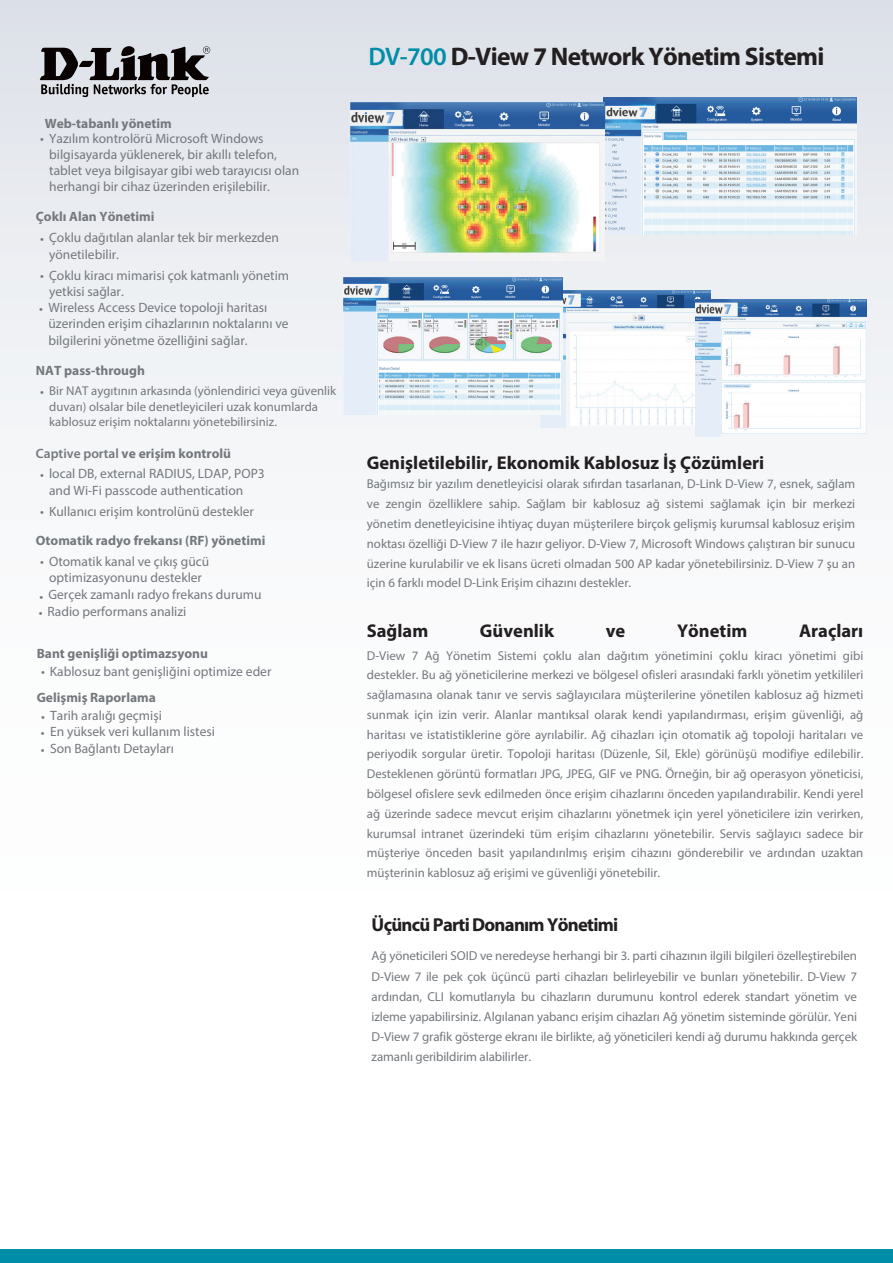
<style>
.page{position:relative;width:893px;height:1263px;background:#fff}
.page>*{position:absolute;margin:0;border:0;box-sizing:border-box;transform-origin:0 0}
.t1{font:700 25.5px "Myriad Pro";letter-spacing:-.025em;color:#231f20}
.t2{font:700 18.75px "Myriad Pro";letter-spacing:-.04em;color:#231f20}
.t3{font:700 18.6px "Myriad Pro";color:#231f20}
.t4{font:13.5px/16.2px "Myriad Pro";color:#74787d}
.t5{font:700 13.5px "Myriad Pro";color:#74787d}
.t6{font:13.05px/20.2px "Myriad Pro";letter-spacing:-.01em;color:#74787d;text-align:justify}
.t7{font:12.9px/19.8px "Myriad Pro";color:#74787d;text-align:justify}
.t8{font:12.75px/15.6px "Myriad Pro";color:#74787d}
.s1{font-size:13.5px}
.s2{font-weight:600}
.s3{font-weight:600;color:#008da8}
</style>
<div class="page">
<div style="left:0;top:0;width:893px;height:1084px;background:linear-gradient(to bottom,#e2e6ec,#fff)"></div>
<div style="left:0;top:1249px;width:893px;height:14px;background:#008da8"></div>
<svg style="left:40px;top:46px;width:170px;height:51px;background:#807f83"></svg>
<img style="left:604px;top:97px;width:252px;height:137px">
<img style="left:540px;top:290px;width:170px;height:138px">
<img style="left:696px;top:299px;width:170px;height:138px">
<img style="left:351px;top:102px;width:253px;height:158px">
<img style="left:343px;top:277px;width:220px;height:137px">
<p class="t5" style="left:45px;top:114px;width:129px">Web-tabanlı yönetim</p>
<p class="t4" style="left:49px;top:130px;width:251px;text-indent:-9px">• Yazılım kontrolörü Microsoft Windows bilgisayarda yüklenerek, bir akıllı telefon, tablet veya bilgisayar gibi web tarayıcısı olan herhangi bir cihaz üzerinden erişilebilir.</p>
<p class="t5" style="left:36px;top:208px;width:120px">Çoklı Alan Yönetimi</p>
<p class="t4" style="left:49px;top:229px;width:231px;text-indent:-9px">• Çoklu dağıtılan alanlar tek bir merkezden yönetilebilir.</p>
<p class="t4" style="left:49px;top:267px;width:242px;text-indent:-9px">• Çoklu kiracı mimarisi çok katmanlı yönetim yetkisi sağlar.</p>
<p class="t4" style="left:48px;top:299px;width:242px;text-indent:-9px">• Wireless Access Device topoloji haritası üzerinden erişim cihazlarının noktalarını ve bilgilerini yönetme özelliğini sağlar.</p>
<p class="t5" style="left:36px;top:361px;width:111px">NAT pass-through</p>
<p class="t8" style="left:49px;top:383px;width:288px;text-indent:-9px"><span class="s1">•</span> Bir NAT aygıtının arkasında (yönlendirici veya güvenlik duvarı) olsalar bile denetleyicileri uzak konumlarda kablosuz erişim noktalarını yönetebilirsiniz.</p>
<p class="t5" style="left:36px;top:445px;width:197px"><span class="s2">Captive portal</span> ve erişim kontrolü</p>
<p class="t4" style="left:49px;top:465px;width:217px;text-indent:-9px">• local DB, external RADIUS, LDAP, POP3 and Wi-Fi passcode authentication</p>
<p class="t4" style="left:40px;top:503px;width:215px">• Kullanıcı erişim kontrolünü destekler</p>
<p class="t5" style="left:36px;top:531px;width:231px">Otomatik radyo frekansı (RF) yönetimi</p>
<p class="t4" style="left:40px;top:553px;width:171px;text-align:center">• Otomatik kanal ve çıkış gücü optimizasyonunu destekler</p>
<p class="t4" style="left:40px;top:586px;width:224px">• Gerçek zamanlı radyo frekans durumu</p>
<p class="t4" style="left:39px;top:603px;width:149px">• Radio performans analizi</p>
<p class="t5" style="left:37px;top:644px;width:173px">Bant genişliği optimazsyonu</p>
<p class="t4" style="left:41px;top:663px;width:232px">• Kablosuz bant genişliğini optimize eder</p>
<p class="t5" style="left:37px;top:689px;width:121px">Gelişmiş Raporlama</p>
<p class="t4" style="left:41px;top:707px;width:122px">• Tarih aralığı geçmişi</p>
<p class="t4" style="left:41px;top:723px;width:176px">• En yüksek veri kullanım listesi</p>
<p class="t4" style="left:41px;top:740px;width:134px">• Son Bağlantı Detayları</p>
<h1 class="t1" style="left:368px;top:40px;width:457px"><span class="s3">DV-700</span> D-View 7 Network Yönetim Sistemi</h1>
<h3 class="t3" style="left:367px;top:450px;width:399px">Genişletilebilir, Ekonomik Kablosuz İş Çözümleri</h3>
<p class="t7" style="left:367px;top:473px;width:490px">Bağımsız bir yazılım denetleyicisi olarak sıfırdan tasarlanan, D-Link D-View 7, esnek, sağlam ve zengin özelliklere sahip. Sağlam bir kablosuz ağ sistemi sağlamak için bir merkezi yönetim denetleyicisine ihtiyaç duyan müşterilere birçok gelişmiş kurumsal kablosuz erişim noktası özelliği D-View 7 ile hazır geliyor. D-View 7, Microsoft Windows çalıştıran bir sunucu üzerine kurulabilir ve ek lisans ücreti olmadan 500 AP kadar yönetebilirsiniz. D-View 7 şu an için 6 farklı model D-Link Erişim cihazını destekler.</p>
<h3 class="t3" style="left:367px;top:619px;width:63px">Sağlam</h3>
<h3 class="t3" style="left:480px;top:619px;width:76px">Güvenlik</h3>
<h3 class="t3" style="left:606px;top:619px;width:21px">ve</h3>
<h3 class="t3" style="left:677px;top:619px;width:72px">Yönetim</h3>
<h3 class="t3" style="left:799px;top:619px;width:66px">Araçları</h3>
<p class="t7" style="left:367px;top:645px;width:498px">D-View 7 Ağ Yönetim Sistemi çoklu alan dağıtım yönetimini çoklu kiracı yönetimi gibi destekler. Bu ağ yöneticilerine merkezi ve bölgesel ofisleri arasındaki farklı yönetim yetkilileri sağlamasına olanak tanır ve servis sağlayıcılara müşterilerine yönetilen kablosuz ağ hizmeti sunmak için izin verir. Alanlar mantıksal olarak kendi yapılandırması, erişim güvenliği, ağ haritası ve istatistiklerine göre ayrılabilir. Ağ cihazları için otomatik ağ topoloji haritaları ve periyodik sorgular üretir. Topoloji haritası (Düzenle, Sil, Ekle) görünüşü modifiye edilebilir.<br>Desteklenen görüntü formatları JPG, JPEG, GIF ve PNG. Örneğin, bir ağ operasyon yöneticisi, bölgesel ofislere sevk edilmeden önce erişim cihazlarını önceden yapılandırabilir. Kendi yerel ağ üzerinde sadece mevcut erişim cihazlarını yönetmek için yerel yöneticilere izin verirken, kurumsal intranet üzerindeki tüm erişim cihazlarını yönetebilir. Servis sağlayıcı sadece bir müşteriye önceden basit yapılandırılmış erişim cihazını gönderebilir ve ardından uzaktan müşterinin kablosuz ağ erişimi ve güvenliği yönetebilir.</p>
<h2 class="t2" style="left:372px;top:912px;width:248px">Üçüncü Parti Donanım Yönetimi</h2>
<p class="t6" style="left:372px;top:946px;width:487px">Ağ yöneticileri SOID ve neredeyse herhangi bir 3. parti cihazının ilgili bilgileri özelleştirebilen D-View 7 ile pek çok üçüncü parti cihazları belirleyebilir ve bunları yönetebilir. D-View 7 ardından, CLI komutlarıyla bu cihazların durumunu kontrol ederek standart yönetim ve izleme yapabilirsiniz. Algılanan yabancı erişim cihazları Ağ yönetim sisteminde görülür. Yeni D-View 7 grafik gösterge ekranı ile birlikte, ağ yöneticileri kendi ağ durumu hakkında gerçek zamanlı geribildirim alabilirler.</p>
</div>
